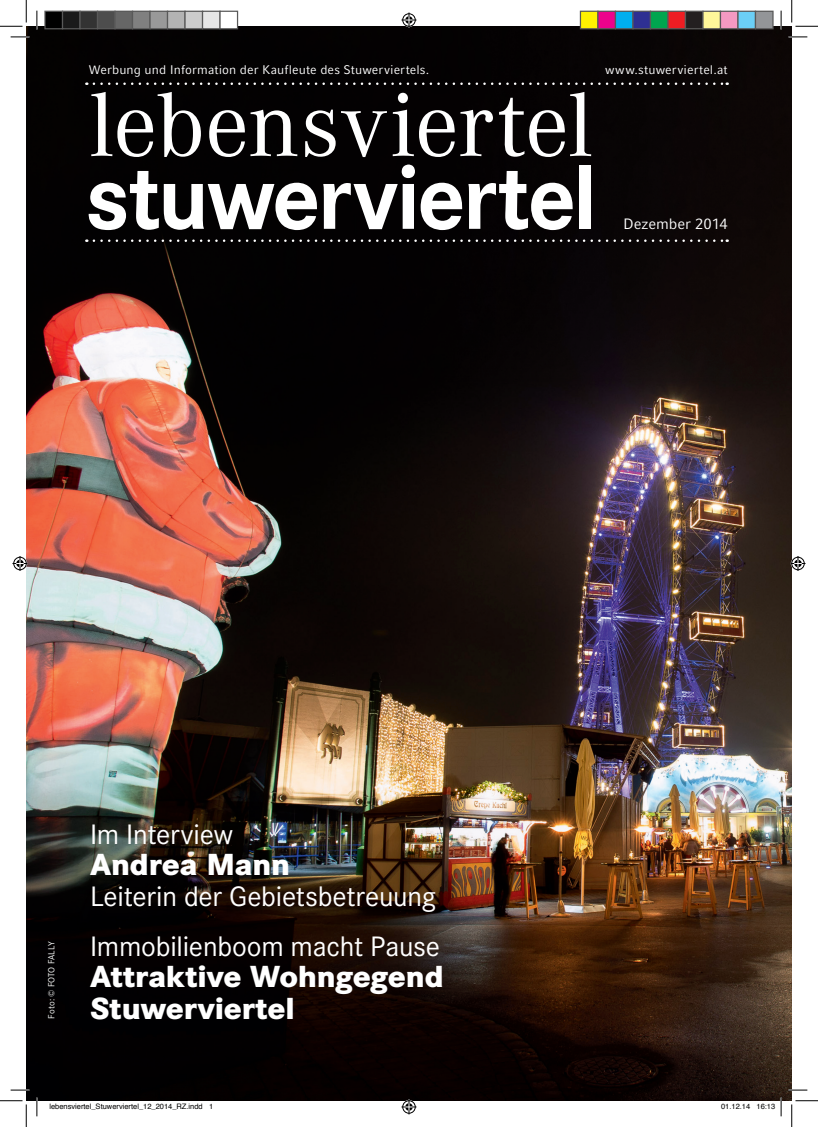
<style>
.page{position:relative;width:818px;height:1127px;background:#fff}
.page>*{position:absolute;margin:0;border:0;box-sizing:border-box;transform-origin:0 0}
.t1{font:89.12px "Corporate ABQ";letter-spacing:-.005em;color:#fff}
.t2{font:700 89.12px "Corporate SBQ";letter-spacing:-.03em;color:#fff}
.t3{font:800 30px/31.1px "Corporate SBQ";letter-spacing:-.005em;color:#fff}
.t4{font:27.62px/49.9px "Corporate SBQ";letter-spacing:-.01em;color:#fff}
.t5{font:15px "Compatil Fact LT";letter-spacing:-.005em;color:#fff}
.t6{font:12.5px "Compatil Fact LT";letter-spacing:.01em;color:#fff}
.t7{font:8.75px "Corporate SBQ";letter-spacing:.01em;color:#fff}
.t8{font:7.5px "Helvetica";color:#000}
</style>
<div class="page">
<img style="left:26px;top:26px;width:766px;height:1073px">
<svg style="left:94px;top:82px;width:634px;height:3px;background:#383636"></svg>
<svg style="left:94px;top:239px;width:634px;height:3px;background:#383637"></svg>
<svg style="left:11px;top:36px;width:18px;height:2px"></svg>
<svg style="left:788px;top:36px;width:19px;height:2px"></svg>
<svg style="left:11px;top:1088px;width:18px;height:2px"></svg>
<svg style="left:788px;top:1088px;width:19px;height:2px"></svg>
<svg style="left:36px;top:11px;width:2px;height:18px"></svg>
<svg style="left:36px;top:1097px;width:2px;height:18px"></svg>
<svg style="left:780px;top:11px;width:2px;height:18px"></svg>
<svg style="left:0;top:0;width:27px;height:27px"></svg>
<svg style="left:0;top:1100px;width:27px;height:26px"></svg>
<svg style="left:791px;top:0;width:27px;height:27px"></svg>
<svg style="left:791px;top:1100px;width:27px;height:26px"></svg>
<svg style="left:401px;top:13px;width:15px;height:15px"></svg>
<svg style="left:401px;top:1099px;width:15px;height:15px"></svg>
<svg style="left:13px;top:556px;width:15px;height:15px"></svg>
<svg style="left:790px;top:556px;width:15px;height:15px"></svg>
<div style="left:45px;top:11px;width:18px;height:18px;background:#000"></div>
<div style="left:44px;top:11px;width:19px;height:18px;border:1px solid #595959"></div>
<div style="left:63px;top:11px;width:17px;height:18px;background:#1a1a1a"></div>
<div style="left:62px;top:11px;width:19px;height:18px;border:1px solid #595959"></div>
<div style="left:80px;top:11px;width:18px;height:18px;background:#333"></div>
<div style="left:79px;top:11px;width:19px;height:18px;border:1px solid #595959"></div>
<div style="left:98px;top:11px;width:17px;height:18px;background:#4d4d4d"></div>
<div style="left:97px;top:11px;width:19px;height:18px;border:1px solid #595959"></div>
<div style="left:115px;top:11px;width:18px;height:18px;background:#666"></div>
<div style="left:114px;top:11px;width:19px;height:18px;border:1px solid #595959"></div>
<div style="left:133px;top:11px;width:17px;height:18px;background:#808080"></div>
<div style="left:132px;top:11px;width:19px;height:18px;border:1px solid #595959"></div>
<div style="left:150px;top:11px;width:18px;height:18px;background:#999"></div>
<div style="left:149px;top:11px;width:19px;height:18px;border:1px solid #595959"></div>
<div style="left:168px;top:11px;width:17px;height:18px;background:#b3b3b3"></div>
<div style="left:167px;top:11px;width:19px;height:18px;border:1px solid #595959"></div>
<div style="left:185px;top:11px;width:18px;height:18px;background:#ccc"></div>
<div style="left:184px;top:11px;width:19px;height:18px;border:1px solid #595959"></div>
<div style="left:203px;top:11px;width:17px;height:18px;background:#e6e6e6"></div>
<div style="left:202px;top:11px;width:19px;height:18px;border:1px solid #595959"></div>
<div style="left:220px;top:11px;width:18px;height:18px;background:#fff"></div>
<div style="left:219px;top:11px;width:19px;height:18px;border:1px solid #595959"></div>
<div style="left:580px;top:11px;width:18px;height:18px;background:#fff101"></div>
<div style="left:580px;top:11px;width:18px;height:18px;border:1px solid #595959"></div>
<div style="left:598px;top:11px;width:17px;height:18px;background:#ed028c"></div>
<div style="left:597px;top:11px;width:19px;height:18px;border:1px solid #595959"></div>
<div style="left:615px;top:11px;width:18px;height:18px;background:#00aeef"></div>
<div style="left:615px;top:11px;width:18px;height:18px;border:1px solid #595959"></div>
<div style="left:633px;top:11px;width:17px;height:18px;background:#2e3092"></div>
<div style="left:632px;top:11px;width:19px;height:18px;border:1px solid #595959"></div>
<div style="left:650px;top:11px;width:18px;height:18px;background:#00a54f"></div>
<div style="left:650px;top:11px;width:18px;height:18px;border:1px solid #595959"></div>
<div style="left:668px;top:11px;width:17px;height:18px;background:#ee1d23"></div>
<div style="left:667px;top:11px;width:19px;height:18px;border:1px solid #595959"></div>
<div style="left:685px;top:11px;width:18px;height:18px;background:#231f20"></div>
<div style="left:685px;top:11px;width:18px;height:18px;border:1px solid #595959"></div>
<div style="left:703px;top:11px;width:17px;height:18px;background:#fff79a"></div>
<div style="left:702px;top:11px;width:19px;height:18px;border:1px solid #595959"></div>
<div style="left:720px;top:11px;width:18px;height:18px;background:#f499c2"></div>
<div style="left:720px;top:11px;width:18px;height:18px;border:1px solid #595959"></div>
<div style="left:738px;top:11px;width:17px;height:18px;background:#6bcff6"></div>
<div style="left:737px;top:11px;width:19px;height:18px;border:1px solid #595959"></div>
<div style="left:755px;top:11px;width:18px;height:18px;background:#939598"></div>
<div style="left:755px;top:11px;width:18px;height:18px;border:1px solid #595959"></div>
<svg style="left:757px;top:1097px;width:25px;height:18px"></svg>
<p class="t6" style="left:89px;top:62px;width:342px">Werbung und Information der Kaufleute des Stuwerviertels.</p>
<p class="t6" style="left:605px;top:62px;width:124px">www.stuwerviertel.at</p>
<h1 class="t1" style="left:89px;top:73px;width:506px">lebensviertel</h1>
<h1 class="t2" style="left:85px;top:143px;width:513px">stuwerviertel</h1>
<p class="t5" style="left:623px;top:215px;width:106px">Dezember 2014</p>
<p class="t7" style="left:46px;top:1018px;width:79px;rotate:-90deg">Foto: © FOTO FALLY</p>
<h3 class="t4" style="left:90px;top:809px;width:144px">Im Interview</h3>
<h2 class="t3" style="left:90px;top:848px;width:201px">Andrea Mann</h2>
<h3 class="t4" style="left:90px;top:871px;width:352px">Leiterin der Gebietsbetreuung<br>Immobilienboom macht Pause</h3>
<h2 class="t3" style="left:90px;top:961px;width:355px">Attraktive Wohngegend<br>Stuwerviertel</h2>
<p class="t8" style="left:49px;top:1100px;width:165px">lebensviertel_Stuwerviertel_12_2014_RZ.indd 1</p>
<p class="t8" style="left:721px;top:1100px;width:56px">01.12.14 16:13</p>
</div>
